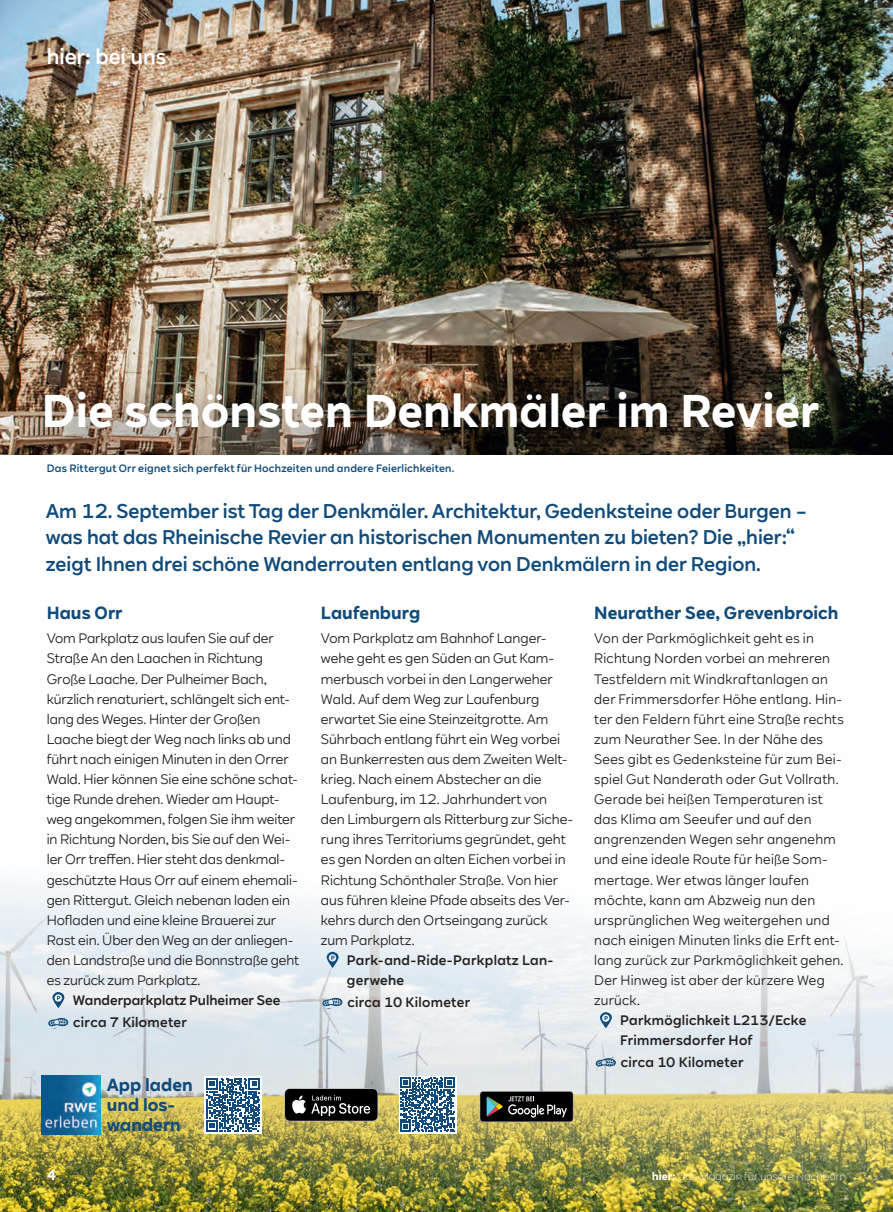
<style>
.page{position:relative;width:893px;height:1212px;background:#fff}
.page>*{position:absolute;margin:0;border:0;box-sizing:border-box;transform-origin:0 0}
.t1{font:700 45px "RWE Sans";letter-spacing:.005em;color:#fff}
.t2{font:500 21px "RWE Sans";letter-spacing:-.005em;color:#fff}
.t3{font:500 19.5px/26.2px "RWE Sans";color:#104b7b}
.t4{font:700 17.25px/20.1px "RWE Sans";letter-spacing:.005em;color:#104b7b}
.t5{font:700 14.25px "RWE Sans";color:#fff}
.t6{font:13.5px/20.1px "RWE Sans";color:#231f20}
.t7{font:13.5px/20.1px "RWE Sans";letter-spacing:.02em;color:#231f20}
.t8{font:500 13.5px/20.1px "RWE Sans";letter-spacing:.02em;color:#231f20}
.t9{font:500 13.5px/21.6px "RWE Sans";color:#231f20}
.t10{font:500 10.5px "RWE Sans";letter-spacing:.02em;color:#104b7b}
.t11{font:300 10.5px "RWE Sans";letter-spacing:.01em;color:#fff}
.s1{font-weight:700}
</style>
<div class="page">
<img style="left:0;top:886px;width:893px;height:326px">
<img style="left:0;top:0;width:893px;height:455px">
<svg style="left:600px;top:1012px;width:12px;height:16px"></svg>
<svg style="left:594px;top:1057px;width:22px;height:12px"></svg>
<svg style="left:52px;top:992px;width:12px;height:16px"></svg>
<svg style="left:47px;top:1017px;width:21px;height:11px"></svg>
<svg style="left:327px;top:952px;width:12px;height:16px"></svg>
<svg style="left:321px;top:997px;width:21px;height:11px"></svg>
<svg style="left:284px;top:1088px;width:94px;height:33px;background:#2e2e2e"></svg>
<div style="left:204px;top:1076px;width:58px;height:58px;background:#fff"></div>
<svg style="left:206px;top:1078px;width:54px;height:53px"></svg>
<svg style="left:480px;top:1091px;width:93px;height:31px;background:#282b2a"></svg>
<div style="left:399px;top:1076px;width:58px;height:58px;background:linear-gradient(to right,#fff,#fff)"></div>
<svg style="left:401px;top:1077px;width:54px;height:55px"></svg>
<img style="left:42px;top:1075px;width:58px;height:59px">
<h2 class="t2" style="left:47px;top:43px;width:121px">hier: bei uns</h2>
<h1 class="t1" style="left:42px;top:382px;width:779px">Die schönsten Denkmäler im Revier</h1>
<p class="t10" style="left:47px;top:462px;width:409px">Das Rittergut Orr eignet sich perfekt für Hochzeiten und andere Feierlichkeiten.</p>
<p class="t3" style="left:46px;top:498px;width:762px">Am 12. September ist Tag der Denkmäler. Architektur, Gedenksteine oder Burgen – was hat das Rheinische Revier an historischen Monumenten zu bieten? Die „hier:“ zeigt Ihnen drei schöne Wanderrouten entlang von Denkmälern in der Region.</p>
<p class="t4" style="left:47px;top:603px;width:77px">Haus Orr</p>
<p class="t6" style="left:47px;top:629px;width:254px">Vom Parkplatz aus laufen Sie auf der Straße An den Laachen in Richtung Große Laache. Der Pulheimer Bach, kürzlich renaturiert, schlängelt sich ent&shy;lang des Weges. Hinter der Großen Laache biegt der Weg nach links ab und führt nach einigen Minuten in den Orrer Wald. Hier können Sie eine schöne schat&shy;tige Runde drehen. Wieder am Haupt&shy;weg angekommen, folgen Sie ihm weiter in Richtung Norden, bis Sie auf den Wei&shy;ler Orr treffen. Hier steht das denkmal&shy;geschützte Haus Orr auf einem ehemali&shy;gen Rittergut. Gleich nebenan laden ein Hofladen und eine kleine Brauerei zur Rast ein. Über den Weg an der anliegen&shy;den Landstraße und die Bonnstraße geht es zurück zum Parkplatz.</p>
<p class="t9" style="left:73px;top:990px;width:209px">Wanderparkplatz Pulheimer See circa 7 Kilometer</p>
<p class="t5" style="left:47px;top:1165px;width:11px">4</p>
<p class="t4" style="left:107px;top:1075px;width:87px">App laden und los&shy;wandern</p>
<p class="t4" style="left:321px;top:603px;width:101px">Laufenburg</p>
<p class="t6" style="left:321px;top:629px;width:254px">Vom Parkplatz am Bahnhof Langer&shy;wehe geht es gen Süden an Gut Kam&shy;merbusch vorbei in den Langerweher Wald. Auf dem Weg zur Laufenburg erwartet Sie eine Steinzeitgrotte. Am Sührbach entlang führt ein Weg vorbei an Bunkerresten aus dem Zweiten Welt&shy;krieg. Nach einem Abstecher an die Laufenburg, im 12. Jahrhundert von den Limburgern als Ritterburg zur Siche&shy;rung ihres Territoriums gegründet, geht es gen Norden an alten Eichen vorbei in Richtung Schönthaler Straße. Von hier aus führen kleine Pfade abseits des Ver&shy;kehrs durch den Ortseingang zurück zum Parkplatz.</p>
<p class="t8" style="left:347px;top:950px;width:208px">Park-and-Ride-Parkplatz Lan&shy;gerwehe</p>
<p class="t8" style="left:347px;top:992px;width:124px">circa 10 Kilometer</p>
<p class="t4" style="left:594px;top:603px;width:246px">Neurather See, Grevenbroich</p>
<p class="t7" style="left:594px;top:629px;width:251px">Von der Parkmöglichkeit geht es in Richtung Norden vorbei an mehreren Testfeldern mit Windkraftanlagen an der Frimmersdorfer Höhe entlang. Hin&shy;ter den Feldern führt eine Straße rechts zum Neurather See. In der Nähe des Sees gibt es Gedenksteine für zum Bei&shy;spiel Gut Nanderath oder Gut Vollrath.<br>Gerade bei heißen Temperaturen ist das Klima am Seeufer und auf den angrenzenden Wegen sehr angenehm und eine ideale Route für heiße Som&shy;mertage. Wer etwas länger laufen möchte, kann am Abzweig nun den ursprünglichen Weg weitergehen und nach einigen Minuten links die Erft ent&shy;lang zurück zur Parkmöglichkeit gehen.<br>Der Hinweg ist aber der kürzere Weg zurück.</p>
<p class="t8" style="left:620px;top:1010px;width:187px">Parkmöglichkeit L213/Ecke<br>Frimmersdorfer Hof</p>
<p class="t8" style="left:621px;top:1052px;width:124px">circa 10 Kilometer</p>
<p class="t11" style="left:652px;top:1170px;width:195px"><span class="s1">hier:</span> Das Magazin für unsere Nachbarn</p>
</div>
